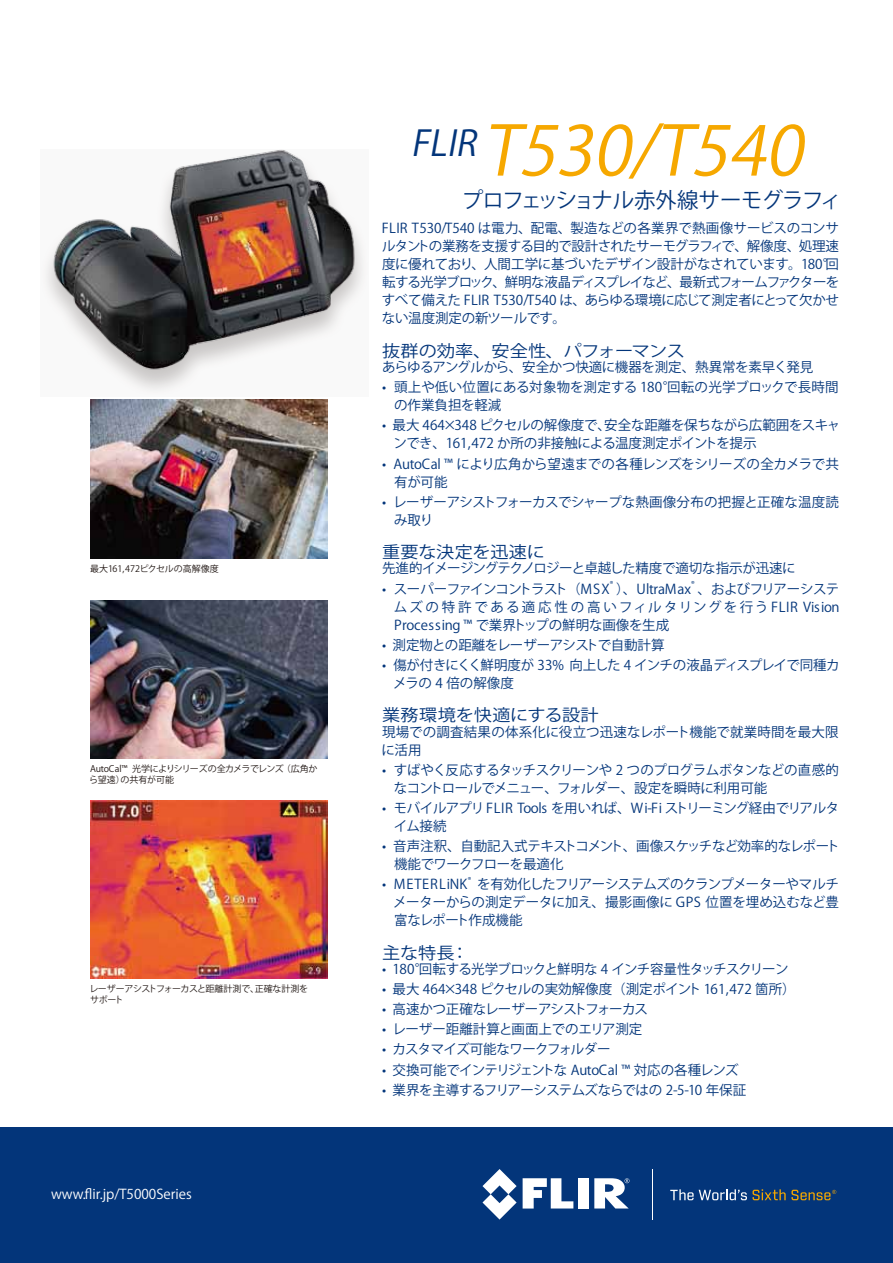
<style>
.page{position:relative;width:893px;height:1263px;background:#fff}
.page>*{position:absolute;margin:0;border:0;box-sizing:border-box;transform-origin:0 0}
.t1{font:italic 67.5px "Industry";color:#f6a800}
.t2{font:21.45px "Shin Go Pro Regular 90 ms RKSJ H";letter-spacing:-.05em;color:#03357a}
.t3{font:500 16.5px "Shin Go Pro";letter-spacing:-.005em;color:#03357a;scale:1.1 1}
.t4{font:300 13.5px/18px "Shin Go Pro";letter-spacing:-.025em;color:#03357a}
.t5{font:300 13.5px/18px "Shin Go Pro";letter-spacing:-.045em;color:#03357a}
.t6{font:300 13.5px/18px "Shin Go Pro";color:#03357a}
.t7{font:300 13.5px/18px "Shin Go Pro";letter-spacing:.01em;color:#03357a}
.t8{font:300 13.5px "Shin Go Pro";letter-spacing:-.005em;color:#03357a}
.t9{font:300 13.5px "Shin Go Pro";letter-spacing:-.05em;color:#03357a}
.t10{font:300 13.5px "Shin Go Pro";letter-spacing:-.06em;color:#03357a}
.t11{font:700 13.5px "Industry";color:#fff}
.t12{font:300 13.5px "Shin Go Pro";letter-spacing:-.055em;color:#03357a}
.t13{font:300 13.5px "Univers LT Std";letter-spacing:-.015em;color:#03357a}
.t14{font:300 13.5px "Univers LT Std";letter-spacing:.055em;color:#03357a}
.t15{font:300 9px/10.8px "Shin Go Pro";letter-spacing:-.03em;color:#221815}
.t16{font:300 9px "Shin Go Pro";color:#221815}
.t17{font:300 7.8px "Univers LT Std";color:#03357a}
.s1{font-family:"Univers LT Std"}
.s2{font-family:"Shin Go Pro"}
</style>
<div class="page">
<div style="left:0;top:1128px;width:893px;height:135px;background:#03357a"></div>
<img style="left:90px;top:400px;width:238px;height:158px">
<svg style="left:523px;top:1178px;width:50px;height:30px"></svg>
<div style="left:578px;top:1178px;width:11px;height:30px;background:#fff"></div>
<svg style="left:482px;top:1169px;width:35px;height:50px"></svg>
<svg style="left:594px;top:1178px;width:35px;height:30px"></svg>
<hr style="left:651px;top:1169px;width:1px;height:50px;background:#fff">
<svg style="left:670px;top:1189px;width:166px;height:11px"></svg>
<img style="left:90px;top:600px;width:238px;height:159px">
<img style="left:90px;top:800px;width:238px;height:178px">
<div style="left:40px;top:149px;width:329px;height:247px;background:#f9f9f9"></div>
<img style="left:50px;top:150px;width:309px;height:239px">
<p class="t16" style="left:90px;top:564px;width:130px">最大<span class="s1">161,472</span>ピクセルの高解像度</p>
<p class="t15" style="left:89px;top:764px;width:230px"><span class="s1">AutoCal™</span> 光学によりシリーズの全カメラでレンズ（広角から望遠）の共有が可能</p>
<p class="t15" style="left:89px;top:983px;width:220px">レーザーアシストフォーカスと距離計測で、正確な計測をサポート</p>
<p class="t11" style="left:51px;top:1186px;width:142px">www.flir.jp/T5000Series</p>
<h1 class="t1" style="left:411px;top:113px;width:414px"><sup>FLIR</sup> T530/T540</h1>
<h2 class="t2" style="left:462px;top:188px;width:381px">プロフェッショナル赤外線サーモグラフィ</h2>
<p class="t4" style="left:382px;top:220px;width:459px;text-align:justify"><span class="s1">FLIR T530/T540</span> は電力、配電、製造などの各業界で熱画像サービスのコンサルタントの業務を支援する目的で設計されたサーモグラフィで、解像度、処理速度に優れており、人間工学に基づいたデザイン設計がなされています。<span class="s1">180</span>°回転する光学ブロック、鮮明な液晶ディスプレイなど、最新式フォームファクターをすべて備えた <span class="s1">FLIR T530/T540</span> は、あらゆる環境に応じて測定者にとって欠かせない温度測定の新ツールです。</p>
<p class="t3" style="left:382px;top:341px;width:277px">抜群の効率、安全性、パフォーマンス</p>
<p class="t4" style="left:382px;top:359px;width:433px">あらゆるアングルから、安全かつ快適に機器を測定、熱異常を素早く発見</p>
<p class="t6" style="left:394px;top:379px;width:446px;text-indent:-12px"><span class="s1">•</span> 頭上や低い位置にある対象物を測定する <span class="s1">180</span>°回転の光学ブロックで長時間の作業負担を軽減</p>
<p class="t4" style="left:394px;top:417px;width:448px;text-indent:-12px"><span class="s1">•</span> 最大 <span class="s1">464</span>×<span class="s1">348</span> ピクセルの解像度で、安全な距離を保ちながら広範囲をスキャンでき、<span class="s1">161,472</span> か所の非接触による温度測定ポイントを提示</p>
<p class="t4" style="left:394px;top:455px;width:446px;text-indent:-12px"><span class="s1">• AutoCal ™</span> により広角から望遠までの各種レンズをシリーズの全カメラで共有が可能</p>
<p class="t4" style="left:394px;top:493px;width:446px;text-indent:-12px"><span class="s1">•</span> レーザーアシストフォーカスでシャープな熱画像分布の把握と正確な温度読み取り</p>
<p class="t3" style="left:382px;top:543px;width:150px">重要な決定を迅速に</p>
<p class="t4" style="left:382px;top:560px;width:415px">先進的イメージングテクノロジーと卓越した精度で適切な指示が迅速に</p>
<p class="t12" style="left:382px;top:581px;width:229px"><span class="s1">•</span> スーパーファインコントラスト（<span class="s1">MSX</span></p>
<p class="t17" style="left:610px;top:580px;width:5px">®</p>
<p class="t13" style="left:616px;top:581px;width:76px"><span class="s2">）、</span>UltraMax</p>
<p class="t17" style="left:691px;top:580px;width:5px">®</p>
<p class="t4" style="left:394px;top:580px;width:447px;text-align:justify;text-indent:304px">、およびフリアーシステムズの特許である適応性の高いフィルタリングを行う<span class="s1">FLIR Vision Processing ™</span> で業界トップの鮮明な画像を生成</p>
<p class="t4" style="left:382px;top:636px;width:284px"><span class="s1">•</span> 測定物との距離をレーザーアシストで自動計算</p>
<p class="t4" style="left:393px;top:656px;width:448px;text-indent:-11px"><span class="s1">•</span> 傷が付きにくく鮮明度が <span class="s1">33%</span> 向上した <span class="s1">4</span> インチの液晶ディスプレイで同種カメラの <span class="s1">4</span> 倍の解像度</p>
<p class="t3" style="left:382px;top:706px;width:198px">業務環境を快適にする設計</p>
<p class="t7" style="left:382px;top:723px;width:459px">現場での調査結果の体系化に役立つ迅速なレポート機能で就業時間を最大限に活用</p>
<p class="t4" style="left:394px;top:761px;width:447px;text-indent:-12px"><span class="s1">•</span> すばやく反応するタッチスクリーンや <span class="s1">2</span> つのプログラムボタンなどの直感的なコントロールでメニュー、フォルダー、設定を瞬時に利用可能</p>
<p class="t5" style="left:394px;top:799px;width:447px;text-indent:-12px"><span class="s1">•</span> モバイルアプリ <span class="s1">FLIR Tools</span> を用いれば、<span class="s1">Wi-Fi</span> ストリーミング経由でリアルタイム接続</p>
<p class="t4" style="left:394px;top:837px;width:447px;text-indent:-12px"><span class="s1">•</span> 音声注釈、自動記入式テキストコメント、画像スケッチなど効率的なレポート機能でワークフローを最適化</p>
<p class="t14" style="left:382px;top:877px;width:87px">• METERLiNK</p>
<p class="t17" style="left:468px;top:875px;width:5px">®</p>
<p class="t4" style="left:393px;top:875px;width:447px;text-align:justify;text-indent:84px">を有効化したフリアーシステムズのクランプメーターやマルチメーターからの測定データに加え、撮影画像に <span class="s1">GPS</span> 位置を埋め込むなど豊富なレポート作成機能</p>
<p class="t3" style="left:382px;top:943px;width:80px">主な特長：</p>
<p class="t9" style="left:382px;top:961px;width:408px"><span class="s1">• 180</span>°回転する光学ブロックと鮮明な <span class="s1">4</span> インチ容量性タッチスクリーン</p>
<p class="t8" style="left:382px;top:981px;width:415px"><span class="s1">•</span> 最大 <span class="s1">464</span>×<span class="s1">348</span> ピクセルの実効解像度（測定ポイント <span class="s1">161,472</span> 箇所）</p>
<p class="t5" style="left:382px;top:1000px;width:267px"><span class="s1">•</span> 高速かつ正確なレーザーアシストフォーカス</p>
<p class="t4" style="left:382px;top:1021px;width:262px"><span class="s1">•</span> レーザー距離計算と画面上でのエリア測定</p>
<p class="t5" style="left:382px;top:1041px;width:230px"><span class="s1">•</span> カスタマイズ可能なワークフォルダー</p>
<p class="t10" style="left:382px;top:1062px;width:358px"><span class="s1">•</span> 交換可能でインテリジェントな <span class="s1">AutoCal ™</span> 対応の各種レンズ</p>
<p class="t4" style="left:382px;top:1081px;width:366px"><span class="s1">•</span> 業界を主導するフリアーシステムズならではの <span class="s1">2-5-10</span> 年保証</p>
</div>
